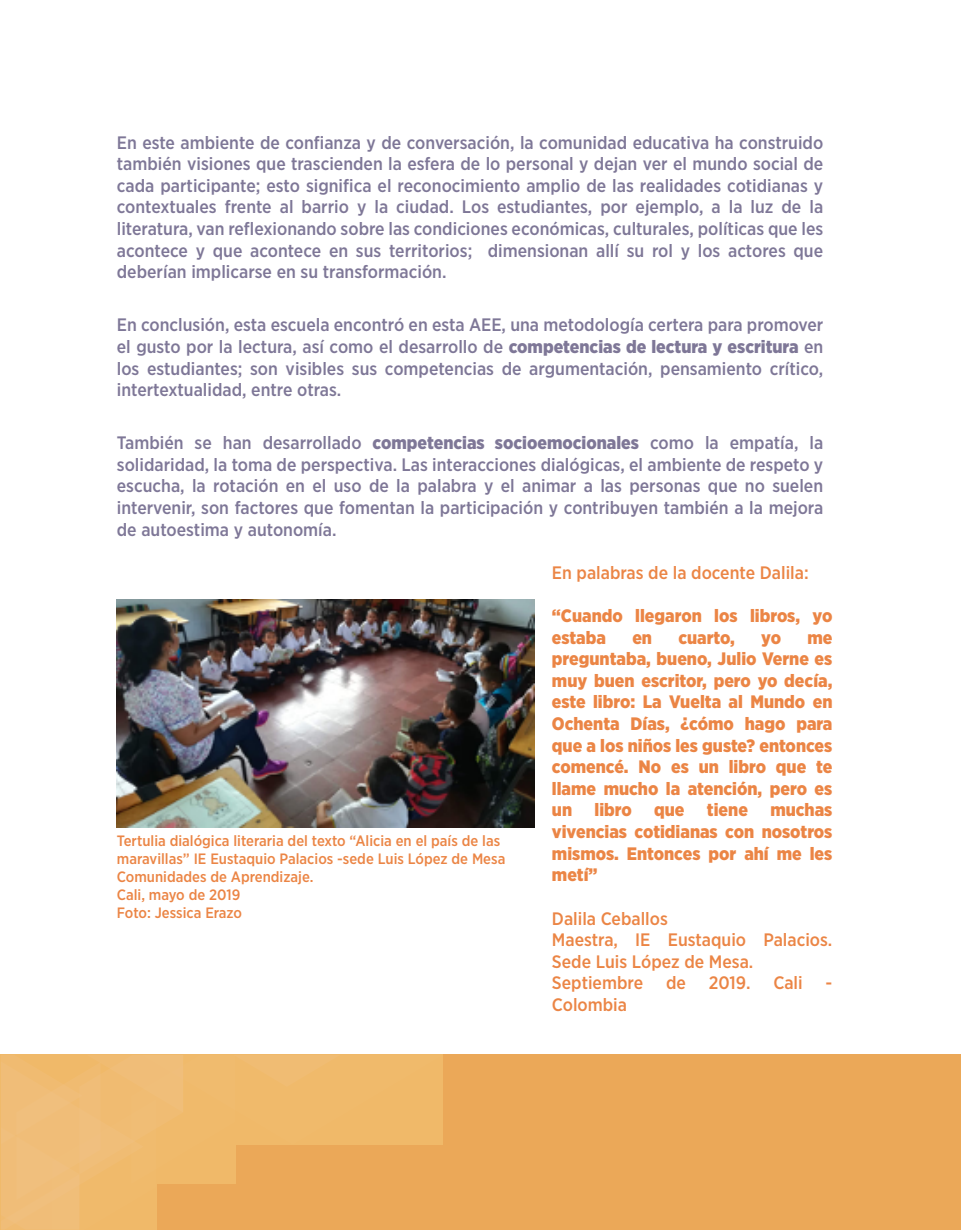
<style>
.page{position:relative;width:961px;height:1231px;background:#fff}
.page>*{position:absolute;margin:0;border:0;box-sizing:border-box;transform-origin:0 0}
.t1{font:500 18px/21.6px "Gotham Narrow";color:#7e7797;text-align:justify}
.t2{font:900 18px/21.6px "Gotham Narrow";color:#eb8545}
.t3{font:500 18px/21.6px "Gotham Narrow";color:#eb8545}
.t4{font:500 15px/18px "Gotham Narrow";color:#eb8545}
.s1{font-weight:900}
</style>
<div class="page">
<div style="left:1px;top:1054px;width:960px;height:176px;background:#eba858"></div>
<svg style="left:1px;top:1054px;width:442px;height:175px"></svg>
<img style="left:117px;top:599px;width:418px;height:228px">
<p class="t1" style="left:117px;top:131px;width:708px">En este ambiente de confianza y de conversación, la comunidad educativa ha construido también visiones que trascienden la esfera de lo personal y dejan ver el mundo social de cada participante; esto significa el reconocimiento amplio de las realidades cotidianas y contextuales frente al barrio y la ciudad. Los estudiantes, por ejemplo, a la luz de la literatura, van reflexionando sobre las condiciones económicas, culturales, políticas que les acontece y que acontece en sus territorios; dimensionan allí su rol y los actores que deberían implicarse en su transformación.</p>
<p class="t1" style="left:117px;top:314px;width:708px">En conclusión, esta escuela encontró en esta AEE, una metodología certera para promover el gusto por la lectura, así como el desarrollo de <span class="s1">competencias de lectura y escritura</span> en los estudiantes; son visibles sus competencias de argumentación, pensamiento crítico, intertextualidad, entre otras.</p>
<p class="t1" style="left:117px;top:432px;width:708px">También se han desarrollado <span class="s1">competencias socioemocionales</span> como la empatía, la solidaridad, la toma de perspectiva. Las interacciones dialógicas, el ambiente de respeto y escucha, la rotación en el uso de la palabra y el animar a las personas que no suelen intervenir, son factores que fomentan la participación y contribuyen también a la mejora de autoestima y autonomía.</p>
<p class="t4" style="left:117px;top:831px;width:390px">Tertulia dialógica literaria del texto “Alicia en el país de las maravillas” IE Eustaquio Palacios -sede Luis López de Mesa Comunidades de Aprendizaje.<br>Cali, mayo de 2019<br>Foto: Jessica Erazo</p>
<p class="t3" style="left:552px;top:561px;width:258px">En palabras de la docente Dalila:</p>
<p class="t2" style="left:552px;top:604px;width:282px">“Cuando llegaron los libros, yo estaba</p>
<p class="t2" style="left:632px;top:626px;width:21px">en</p>
<p class="t2" style="left:678px;top:626px;width:58px">cuarto,</p>
<p class="t2" style="left:761px;top:626px;width:21px">yo</p>
<p class="t2" style="left:552px;top:626px;width:282px;text-align:justify;text-indent:255px">me preguntaba, bueno, Julio Verne es muy buen escritor, pero yo decía, este libro: La Vuelta al Mundo en Ochenta Días, ¿cómo hago para que a los niños les guste? entonces comencé. No es un libro que te llame mucho la atención, pero es un libro que tiene muchas vivencias cotidianas con nosotros mismos. Entonces por ahí me les metí”</p>
<p class="t3" style="left:552px;top:907px;width:282px">Dalila Ceballos<br>Maestra, IE Eustaquio Palacios.<br>Sede Luis López de Mesa.<br>Septiembre</p>
<p class="t3" style="left:666px;top:972px;width:21px">de</p>
<p class="t3" style="left:708px;top:972px;width:43px">2019.</p>
<p class="t3" style="left:773px;top:972px;width:31px">Cali</p>
<p class="t3" style="left:825px;top:972px;width:8px">-</p>
<p class="t3" style="left:552px;top:993px;width:77px">Colombia</p>
</div>
